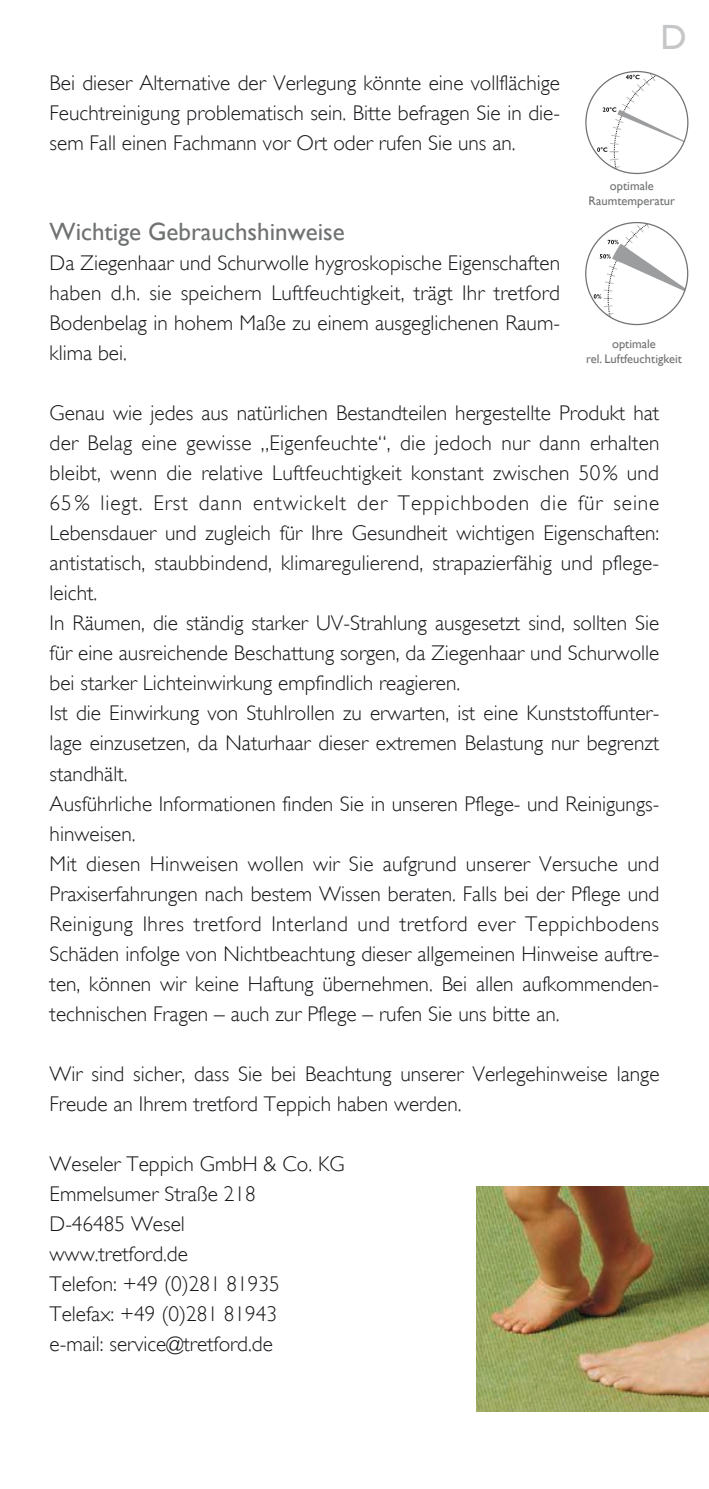
<style>
.page{position:relative;width:709px;height:1489px;background:#fff}
.page>*{position:absolute;margin:0;border:0;box-sizing:border-box;transform-origin:0 0}
.t1{font:35px "Gill Sans";color:#c5c6c7}
.t2{font:25px "Gill Sans";color:#6f7172}
.t3{font:300 21.25px/30px "Gill Sans";color:#19171b}
.t4{font:12.5px/15px "Gill Sans";color:#6f7172;text-align:center}
</style>
<div class="page">
<img style="left:476px;top:1186px;width:233px;height:224px">
<svg style="left:597px;top:71px;width:91px;height:102px"></svg>
<svg style="left:585px;top:222px;width:102px;height:102px"></svg>
<svg style="left:593px;top:222px;width:94px;height:102px"></svg>
<p class="t3" style="left:50px;top:68px;width:512px;text-align:justify">Bei dieser Alternative der Verlegung könnte eine vollflächige Feuchtreinigung problematisch sein. Bitte befragen Sie in die&shy;sem Fall einen Fachmann vor Ort oder rufen Sie uns an.</p>
<p class="t2" style="left:50px;top:217px;width:297px">Wichtige Gebrauchshinweise</p>
<p class="t3" style="left:50px;top:248px;width:512px;text-align:justify">Da Ziegenhaar und Schurwolle hygroskopische Eigenschaften haben d.h. sie speichern Luftfeuchtigkeit, trägt Ihr tretford Bodenbelag in hohem Maße zu einem ausgeglichenen Raum&shy;klima bei.</p>
<h1 class="t1" style="left:660px;top:16px;width:28px">D</h1>
<p class="t4" style="left:588px;top:178px;width:88px">optimale<br>Raumtemperatur</p>
<p class="t4" style="left:586px;top:336px;width:97px">optimale<br>rel. Luftfeuchtigkeit</p>
<p class="t3" style="left:50px;top:398px;width:611px">Genau wie jedes aus natürlichen Bestandteilen hergestellte Produkt hat der Belag eine gewisse „Eigenfeuchte“, die jedoch nur dann erhalten bleibt, wenn die relative Luftfeuchtigkeit konstant zwischen 50% und 65% liegt. Erst dann entwickelt der Teppichboden die für seine Lebensdauer und zugleich für Ihre Gesundheit wichtigen Eigenschaften: antistatisch, staubbindend, klimaregulierend, strapazierfähig und pflege&shy;leicht.<br>In Räumen, die ständig starker UV-Strahlung ausgesetzt sind, sollten Sie für eine ausreichende Beschattung sorgen, da Ziegenhaar und Schurwolle bei starker Lichteinwirkung empfindlich reagieren.<br>Ist die Einwirkung von Stuhlrollen zu erwarten, ist eine Kunststoffunter&shy;lage einzusetzen, da Naturhaar dieser extremen Belastung nur begrenzt standhält.<br>Ausführliche Informationen finden Sie in unseren Pflege- und Reinigungs&shy;hinweisen.<br>Mit diesen Hinweisen wollen wir Sie aufgrund unserer Versuche und Praxiserfahrungen nach bestem Wissen beraten. Falls bei der Pflege und Reinigung Ihres tretford Interland und tretford ever Teppichbodens Schäden infolge von Nichtbeachtung dieser allgemeinen Hinweise auftre&shy;ten, können wir keine Haftung übernehmen. Bei allen aufkommenden&shy;technischen Fragen – auch zur Pflege – rufen Sie uns bitte an.</p>
<p class="t3" style="left:50px;top:1058px;width:611px">Wir sind sicher, dass Sie bei Beachtung unserer Verlegehinweise lange<br>Freude an Ihrem tretford Teppich haben werden.</p>
<p class="t3" style="left:50px;top:1148px;width:296px">Weseler Teppich GmbH &amp; Co. KG<br>Emmelsumer Straße 218<br>D-46485 Wesel<br>www.tretford.de<br>Telefon: +49 (0)281 81935<br>Telefax: +49 (0)281 81943<br>e-mail: service@tretford.de</p>
</div>
